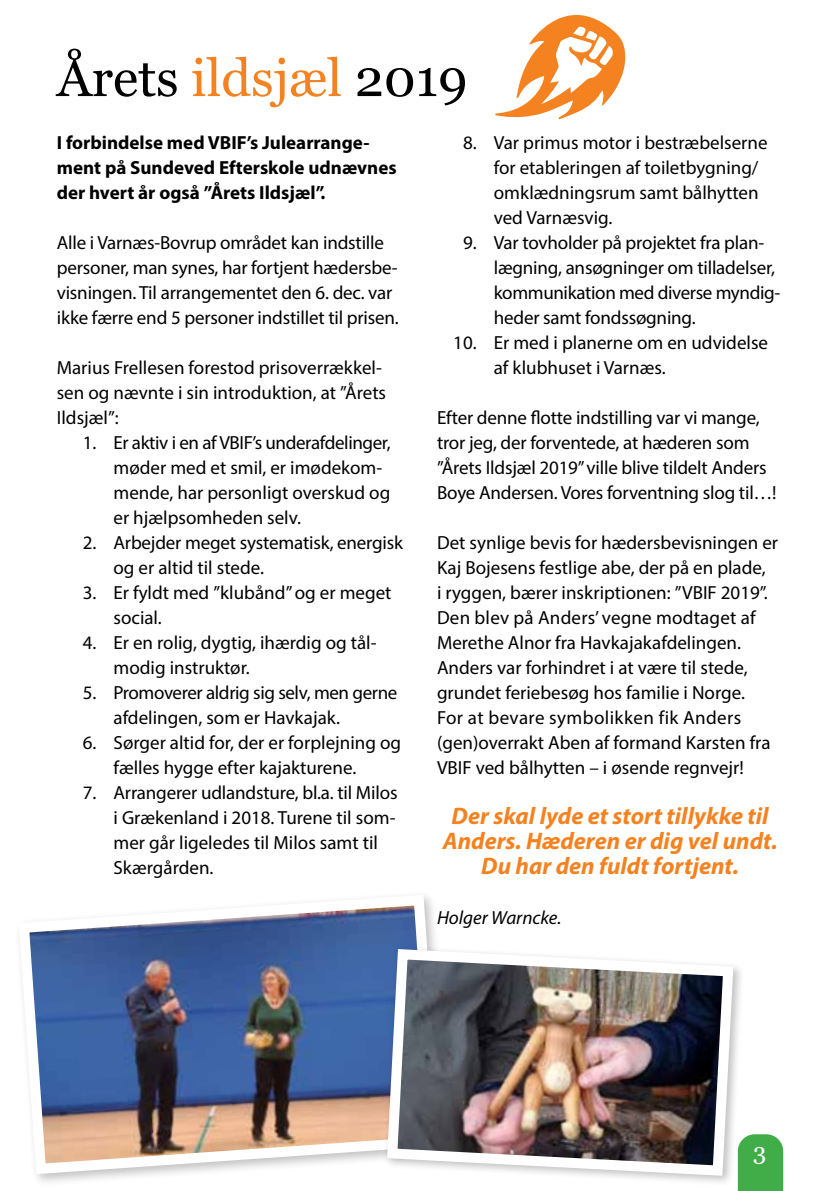
<style>
.page{position:relative;width:840px;height:1191px;background:#fff}
.page>*{position:absolute;margin:0;border:0;box-sizing:border-box;transform-origin:0 0}
.t1{font:52px "Georgia";color:#000}
.t2{font:italic 700 24px/25px "Myriad Pro";color:#f58220;text-align:center}
.t3{font:24px "Georgia";color:#fff}
.t4{font:19px/25px "Myriad Pro";color:#000}
.t5{font:700 19px/25px "Myriad Pro";color:#000}
.t6{font:19px/25px "Myriad Pro";letter-spacing:-.02em;color:#000}
.t7{font:italic 19px "Myriad Pro";color:#000}
.s1{color:#f58220}
</style>
<div class="page">
<svg style="left:495px;top:14px;width:131px;height:105px"></svg>
<img style="left:19px;top:896px;width:416px;height:283px">
<img style="left:381px;top:943px;width:357px;height:238px">
<svg style="left:737px;top:1134px;width:45px;height:57px;background:#4db255"></svg>
<h1 class="t1" style="left:57px;top:40px;width:412px">Årets <span class="s1">ildsjæl</span> 2019</h1>
<p class="t5" style="left:57px;top:129px;width:341px">I forbindelse med VBIF’s Julearrange&shy;ment på Sundeved Efterskole udnævnes der hvert år også ”Årets Ildsjæl”.</p>
<p class="t4" style="left:57px;top:230px;width:343px">Alle i Varnæs-Bovrup området kan indstille personer, man synes, har fortjent hædersbe&shy;visningen. Til arrangementet den 6. dec. var ikke færre end 5 personer indstillet til prisen.</p>
<p class="t4" style="left:57px;top:355px;width:331px">Marius Frellesen forestod prisoverrækkel&shy;sen og nævnte i sin introduktion, at ”Årets<br>Ildsjæl”:</p>
<p class="t4" style="left:113px;top:430px;width:278px;text-indent:-31px">1. Er aktiv i en af VBIF’s underafdelinger, møder med et smil, er imødekom&shy;mende, har personligt overskud og er hjælpsomheden selv.</p>
<p class="t4" style="left:113px;top:530px;width:291px;text-indent:-31px">2. Arbejder meget systematisk, energisk og er altid til stede.</p>
<p class="t4" style="left:113px;top:580px;width:279px;text-indent:-31px">3. Er fyldt med ”klubånd” og er meget social.</p>
<p class="t4" style="left:113px;top:630px;width:263px;text-indent:-31px">4. Er en rolig, dygtig, ihærdig og tål&shy;modig instruktør.</p>
<p class="t6" style="left:113px;top:680px;width:285px;text-indent:-31px">5. Promoverer aldrig sig selv, men gerne afdelingen, som er Havkajak.</p>
<p class="t4" style="left:113px;top:730px;width:289px;text-indent:-31px">6. Sørger altid for, der er forplejning og fælles hygge efter kajakturene.</p>
<p class="t4" style="left:113px;top:780px;width:285px;text-indent:-31px">7. Arrangerer udlandsture, bl.a. til Milos i Grækenland i 2018. Turene til som&shy;mer går ligeledes til Milos samt til<br>Skærgården.</p>
<p class="t4" style="left:493px;top:130px;width:275px;text-indent:-31px">8. Var primus motor i bestræbelserne for etableringen af toiletbygning/ omklædningsrum samt bålhytten ved Varnæsvig.</p>
<p class="t4" style="left:493px;top:230px;width:288px;text-indent:-31px">9. Var tovholder på projektet fra plan&shy;lægning, ansøgninger om tilladelser, kommunikation med diverse myndig&shy;heder samt fondssøgning.</p>
<p class="t4" style="left:493px;top:330px;width:275px;text-indent:-40px">10. Er med i planerne om en udvidelse af klubhuset i Varnæs.</p>
<p class="t4" style="left:437px;top:405px;width:341px">Efter denne flotte indstilling var vi mange, tror jeg, der forventede, at hæderen som ”Årets Ildsjæl 2019” ville blive tildelt Anders Boye Andersen. Vores forventning slog til…!</p>
<p class="t4" style="left:437px;top:530px;width:342px">Det synlige bevis for hædersbevisningen er Kaj Bojesens festlige abe, der på en plade,<br>i ryggen, bærer inskriptionen: ”VBIF 2019”.<br>Den blev på Anders’ vegne modtaget af Merethe Alnor fra Havkajakafdelingen.<br>Anders var forhindret i at være til stede, grundet feriebesøg hos familie i Norge.<br>For at bevare symbolikken fik Anders (gen)overrakt Aben af formand Karsten fra VBIF ved bålhytten – i øsende regnvejr!</p>
<p class="t2" style="left:442px;top:802px;width:336px">Der skal lyde et stort tillykke til<br>Anders. Hæderen er dig vel undt.<br>Du har den fuldt fortjent.</p>
<p class="t7" style="left:437px;top:906px;width:126px">Holger Warncke.</p>
<p class="t3" style="left:752px;top:1134px;width:15px">3</p>
</div>
